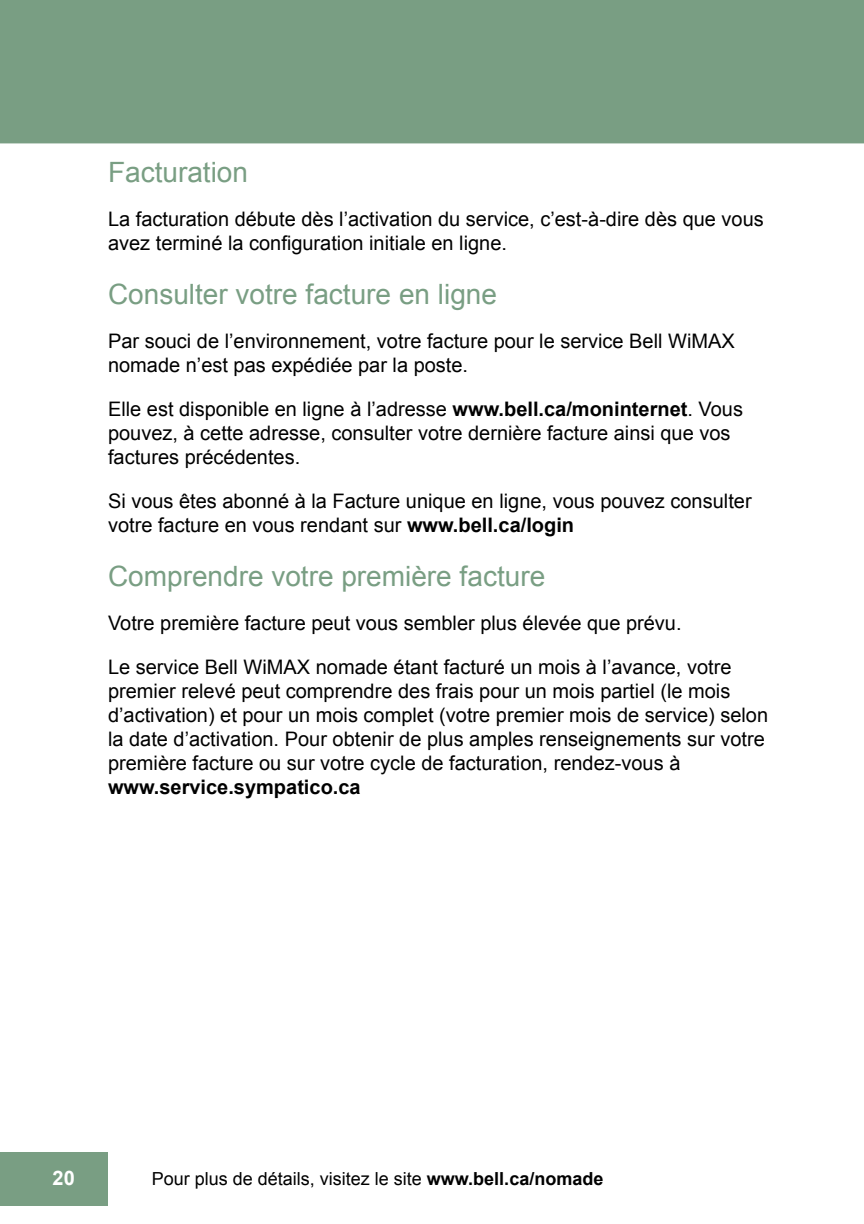
<style>
.page{position:relative;width:864px;height:1224px;background:#fff}
.page>*{position:absolute;margin:0;border:0;box-sizing:border-box;transform-origin:0 0}
.t1{font:28px "Arial";color:#799e83}
.t2{font:20px/24px "Arial";color:#000}
.t3{font:700 20px "Arial";color:#000}
.t4{font:700 20px "Arial";color:#fff}
.t5{font:18px "Arial";color:#000}
.s1{font-weight:700}
</style>
<div class="page">
<div style="left:0;top:1152px;width:108px;height:54px;background:#799e83"></div>
<div style="left:0;top:0;width:864px;height:143px;background:#799e83"></div>
<h1 class="t1" style="left:108px;top:157px;width:142px">Facturation</h1>
<p class="t2" style="left:108px;top:207px;width:657px">La facturation débute dès l’activation du service, c’est-à-dire dès que vous avez terminé la configuration initiale en ligne.</p>
<h1 class="t1" style="left:108px;top:278px;width:391px">Consulter votre facture en ligne</h1>
<p class="t2" style="left:108px;top:329px;width:628px">Par souci de l’environnement, votre facture pour le service Bell WiMAX nomade n’est pas expédiée par la poste.</p>
<p class="t2" style="left:108px;top:397px;width:637px">Elle est disponible en ligne à l’adresse <span class="s1">www.bell.ca/moninternet</span>. Vous pouvez, à cette adresse, consulter votre dernière facture ainsi que vos factures précédentes.</p>
<p class="t2" style="left:108px;top:489px;width:645px">Si vous êtes abonné à la Facture unique en ligne, vous pouvez consulter votre facture en vous rendant sur <span class="s1">www.bell.ca/login</span></p>
<h1 class="t1" style="left:108px;top:560px;width:439px">Comprendre votre première facture</h1>
<p class="t2" style="left:108px;top:611px;width:575px">Votre première facture peut vous sembler plus élevée que prévu.</p>
<p class="t2" style="left:108px;top:655px;width:662px">Le service Bell WiMAX nomade étant facturé un mois à l’avance, votre premier relevé peut comprendre des frais pour un mois partiel (le mois d’activation) et pour un mois complet (votre premier mois de service) selon la date d’activation. Pour obtenir de plus amples renseignements sur votre première facture ou sur votre cycle de facturation, rendez-vous à</p>
<p class="t3" style="left:108px;top:775px;width:254px">www.service.sympatico.ca</p>
<p class="t4" style="left:53px;top:1166px;width:24px">20</p>
<p class="t5" style="left:152px;top:1168px;width:453px">Pour plus de détails, visitez le site <span class="s1">www.bell.ca/nomade</span></p>
</div>
